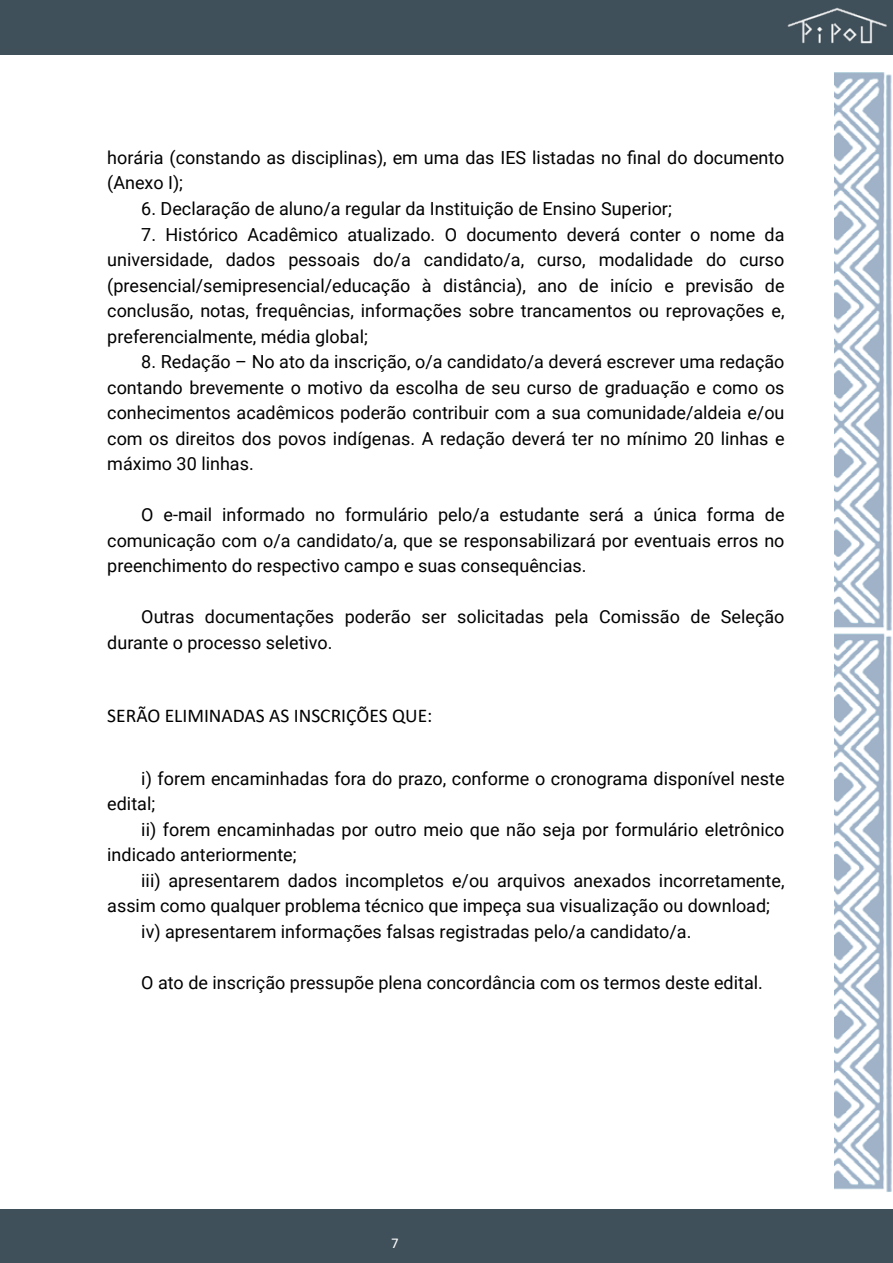
<style>
.page{position:relative;width:893px;height:1263px;background:#fff}
.page>*{position:absolute;margin:0;border:0;box-sizing:border-box;transform-origin:0 0}
.t1{font:19.5px "Calibri";color:#000}
.t2{font:18px/25.5px "Roboto";color:#000}
.t3{font:15px "Calibri";color:#fff}
</style>
<div class="page">
<div style="left:0;top:0;width:893px;height:54px;background:#3f505a"></div>
<div style="left:0;top:1209px;width:893px;height:54px;background:#3f505a"></div>
<img style="left:783px;top:7px;width:107px;height:48px">
<img style="left:835px;top:72px;width:57px;height:1120px">
<p class="t2" style="left:107px;top:144px;width:679px">horária (constando as disciplinas), em uma das IES listadas no final do documento (Anexo I);</p>
<p class="t2" style="left:141px;top:195px;width:532px">6. Declaração de aluno/a regular da Instituição de Ensino Superior;</p>
<p class="t2" style="left:107px;top:221px;width:679px;text-align:justify;text-indent:34px">7. Histórico Acadêmico atualizado. O documento deverá conter o nome da universidade, dados pessoais do/a candidato/a, curso, modalidade do curso (presencial/semipresencial/educação à distância), ano de início e previsão de conclusão, notas, frequências, informações sobre trancamentos ou reprovações e, preferencialmente, média global;</p>
<p class="t2" style="left:107px;top:348px;width:679px;text-align:justify;text-indent:34px">8. Redação – No ato da inscrição, o/a candidato/a deverá escrever uma redação contando brevemente o motivo da escolha de seu curso de graduação e como os conhecimentos acadêmicos poderão contribuir com a sua comunidade/aldeia e/ou com os direitos dos povos indígenas. A redação deverá ter no mínimo 20 linhas e máximo 30 linhas.</p>
<p class="t2" style="left:107px;top:501px;width:679px;text-align:justify;text-indent:34px">O e-mail informado no formulário pelo/a estudante será a única forma de comunicação com o/a candidato/a, que se responsabilizará por eventuais erros no preenchimento do respectivo campo e suas consequências.</p>
<p class="t2" style="left:107px;top:603px;width:679px;text-indent:34px">Outras documentações poderão ser solicitadas pela Comissão de Seleção durante o processo seletivo.</p>
<p class="t1" style="left:107px;top:702px;width:327px">SERÃO ELIMINADAS AS INSCRIÇÕES QUE:</p>
<p class="t2" style="left:107px;top:765px;width:679px;text-indent:34px">i) forem encaminhadas fora do prazo, conforme o cronograma disponível neste edital;</p>
<p class="t2" style="left:107px;top:816px;width:679px;text-indent:34px">ii) forem encaminhadas por outro meio que não seja por formulário eletrônico indicado anteriormente;</p>
<p class="t2" style="left:141px;top:867px;width:645px">iii) apresentarem dados incompletos e/ou arquivos anexados incorretamente,</p>
<p class="t2" style="left:107px;top:893px;width:664px">assim como qualquer problema técnico que impeça sua visualização ou download;</p>
<p class="t2" style="left:141px;top:918px;width:552px">iv) apresentarem informações falsas registradas pelo/a candidato/a.</p>
<p class="t2" style="left:141px;top:969px;width:623px">O ato de inscrição pressupõe plena concordância com os termos deste edital.</p>
<p class="t3" style="left:391px;top:1232px;width:9px">7</p>
</div>
